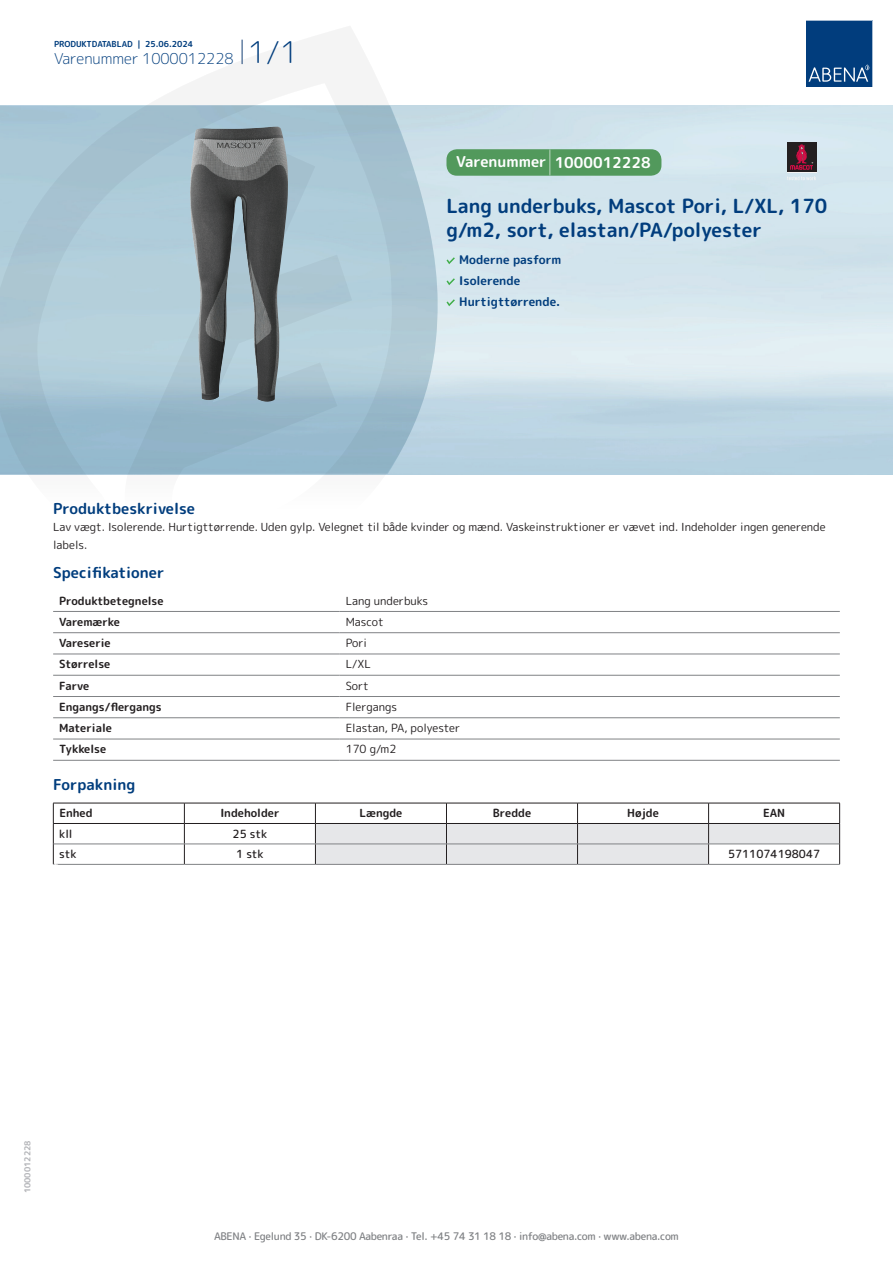
<style>
.page{position:relative;width:893px;height:1263px;background:#fff}
.page>*{position:absolute;margin:0;border:0;box-sizing:border-box;transform-origin:0 0}
.t1{font:700 19.5px/24px "Rounded Mplus 1 c";color:#013d7d}
.t2{font:700 15px "Rounded Mplus 1 c";color:#013d7d}
.t3{font:300 15px "Rounded Mplus 1 c";color:#013d7d}
.t4{font:700 15px "Rounded Mplus 1 c";color:#fff}
.t5{font:700 12px/21px "Rounded Mplus 1 c";color:#013d7d}
.t6{font:11.25px/18px "Rounded Mplus 1 c";color:#231f20}
.t7{font:700 11.25px "Rounded Mplus 1 c";color:#231f20}
.t8{font:500 11.25px "Rounded Mplus 1 c";color:#231f20}
.t9{font:500 10.5px "Rounded Mplus 1 c";letter-spacing:-.03em;color:#808285}
.t10{font:700 10.5px "Rounded Mplus 1 c";color:#fff}
.t11{font:700 8.25px "Rounded Mplus 1 c";color:#013d7d}
.t12{font:700 8.25px "Rounded Mplus 1 c";color:#b2b3b7}
.s1{font-size:30px}
.s2{font-size:25.5px}
</style>
<div class="page">
<img style="left:439px;top:106px;width:454px;height:368px">
<svg style="left:0;top:26px;width:439px;height:449px"></svg>
<svg style="left:0;top:106px;width:438px;height:368px;background:#a8c5d4"></svg>
<svg style="left:242px;top:40px;width:1px;height:24px"></svg>
<svg style="left:806px;top:20px;width:67px;height:67px;background:#144b86"></svg>
<img style="left:190px;top:127px;width:98px;height:275px">
<hr style="left:53px;top:611px;width:287px;height:1px;background:#808285">
<hr style="left:340px;top:611px;width:500px;height:1px;background:#808285">
<hr style="left:53px;top:632px;width:287px;height:1px;background:#808285">
<hr style="left:340px;top:632px;width:500px;height:1px;background:#808285">
<hr style="left:53px;top:654px;width:287px;height:1px;background:#808285">
<hr style="left:340px;top:654px;width:500px;height:1px;background:#808285">
<hr style="left:53px;top:675px;width:287px;height:1px;background:#808285">
<hr style="left:340px;top:675px;width:500px;height:1px;background:#808285">
<hr style="left:53px;top:696px;width:287px;height:1px;background:#808285">
<hr style="left:340px;top:696px;width:500px;height:1px;background:#808285">
<hr style="left:53px;top:717px;width:287px;height:1px;background:#808285">
<hr style="left:340px;top:717px;width:500px;height:1px;background:#808285">
<hr style="left:53px;top:739px;width:287px;height:1px;background:#808285">
<hr style="left:340px;top:739px;width:500px;height:1px;background:#808285">
<hr style="left:53px;top:760px;width:287px;height:1px;background:#808285">
<hr style="left:340px;top:760px;width:500px;height:1px;background:#808285">
<hr style="left:53px;top:803px;width:131px;height:1px;background:#231f20">
<hr style="left:184px;top:803px;width:131px;height:1px;background:#231f20">
<hr style="left:53px;top:823px;width:131px;height:1px;background:#231f20">
<hr style="left:184px;top:823px;width:131px;height:1px;background:#231f20">
<svg style="left:53px;top:803px;width:1px;height:61px"></svg>
<svg style="left:184px;top:803px;width:1px;height:61px"></svg>
<svg style="left:315px;top:803px;width:525px;height:61px"></svg>
<hr style="left:54px;top:844px;width:130px;height:1px;background:#808285">
<hr style="left:184px;top:844px;width:131px;height:1px;background:#808285">
<hr style="left:315px;top:844px;width:131px;height:1px;background:#808285">
<hr style="left:446px;top:844px;width:131px;height:1px;background:#808285">
<hr style="left:577px;top:844px;width:132px;height:1px;background:#808285">
<hr style="left:709px;top:844px;width:130px;height:1px;background:#808285">
<hr style="left:53px;top:864px;width:131px;height:1px;background:#808285">
<hr style="left:184px;top:864px;width:131px;height:1px;background:#808285">
<hr style="left:315px;top:864px;width:131px;height:1px;background:#808285">
<hr style="left:446px;top:864px;width:131px;height:1px;background:#808285">
<hr style="left:577px;top:864px;width:132px;height:1px;background:#808285">
<hr style="left:709px;top:864px;width:131px;height:1px;background:#808285">
<svg style="left:446px;top:257px;width:9px;height:7px"></svg>
<svg style="left:446px;top:278px;width:9px;height:7px"></svg>
<svg style="left:446px;top:299px;width:9px;height:7px"></svg>
<div style="left:446px;top:149px;width:215px;height:27px;background:#52995c;border-radius:10px"></div>
<div style="left:787px;top:142px;width:29px;height:30px;background:#231f20"></div>
<svg style="left:787px;top:176px;width:29px;height:4px"></svg>
<svg style="left:790px;top:144px;width:23px;height:26px"></svg>
<p class="t11" style="left:54px;top:38px;width:141px">PRODUKTDATABLAD | 25.06.2024</p>
<h2 class="t3" style="left:54px;top:48px;width:246px">Varenummer 1000012228 <span class="s1">1/1</span></h2>
<h2 class="t4" style="left:456px;top:152px;width:196px">Varenummer <span class="s2">|</span> 1000012228</h2>
<h1 class="t1" style="left:446px;top:194px;width:382px">Lang underbuks, Mascot Pori, L/XL, 170 g/m2, sort, elastan/PA/polyester</h1>
<p class="t5" style="left:459px;top:249px;width:104px">Moderne pasform<br>Isolerende<br>Hurtigttørrende.</p>
<h2 class="t2" style="left:53px;top:498px;width:143px">Produktbeskrivelse</h2>
<p class="t6" style="left:53px;top:517px;width:774px">Lav vægt. Isolerende. Hurtigttørrende. Uden gylp. Velegnet til både kvinder og mænd. Vaskeinstruktioner er vævet ind. Indeholder ingen generende labels.</p>
<h2 class="t2" style="left:53px;top:562px;width:113px">Specifikationer</h2>
<p class="t7" style="left:59px;top:592px;width:106px">Produktbetegnelse</p>
<p class="t6" style="left:346px;top:591px;width:84px">Lang underbuks</p>
<p class="t7" style="left:59px;top:614px;width:62px">Varemærke</p>
<p class="t6" style="left:346px;top:613px;width:40px">Mascot</p>
<p class="t7" style="left:59px;top:635px;width:53px">Vareserie</p>
<p class="t6" style="left:346px;top:634px;width:23px">Pori</p>
<p class="t7" style="left:59px;top:656px;width:53px">Størrelse</p>
<p class="t6" style="left:346px;top:655px;width:27px">L/XL</p>
<p class="t7" style="left:59px;top:678px;width:32px">Farve</p>
<p class="t6" style="left:346px;top:676px;width:25px">Sort</p>
<p class="t7" style="left:59px;top:699px;width:104px">Engangs/flergangs</p>
<p class="t6" style="left:346px;top:698px;width:53px">Flergangs</p>
<p class="t7" style="left:59px;top:720px;width:54px">Materiale</p>
<p class="t6" style="left:346px;top:719px;width:116px">Elastan, PA, polyester</p>
<p class="t7" style="left:59px;top:741px;width:49px">Tykkelse</p>
<p class="t6" style="left:346px;top:740px;width:52px">170 g/m2</p>
<h2 class="t2" style="left:53px;top:774px;width:84px">Forpakning</h2>
<p class="t7" style="left:59px;top:805px;width:35px">Enhed</p>
<p class="t7" style="left:220px;top:805px;width:61px">Indeholder</p>
<p class="t7" style="left:359px;top:805px;width:44px">Længde</p>
<p class="t7" style="left:493px;top:805px;width:40px">Bredde</p>
<p class="t7" style="left:627px;top:805px;width:33px">Højde</p>
<p class="t7" style="left:763px;top:805px;width:24px">EAN</p>
<p class="t8" style="left:59px;top:826px;width:15px">kll</p>
<p class="t8" style="left:233px;top:826px;width:36px">25 stk</p>
<p class="t8" style="left:59px;top:846px;width:19px">stk</p>
<p class="t8" style="left:236px;top:846px;width:29px">1 stk</p>
<p class="t8" style="left:728px;top:846px;width:94px">5711074198047</p>
<p class="t10" style="left:53px;top:860px;width:7px">*</p>
<p class="t12" style="left:22px;top:1193px;width:54px;rotate:-90deg">1000012228</p>
<p class="t9" style="left:214px;top:1229px;width:466px">ABENA · Egelund 35 · DK-6200 Aabenraa · Tel. +45 74 31 18 18 · info@abena.com · www.abena.com</p>
</div>
